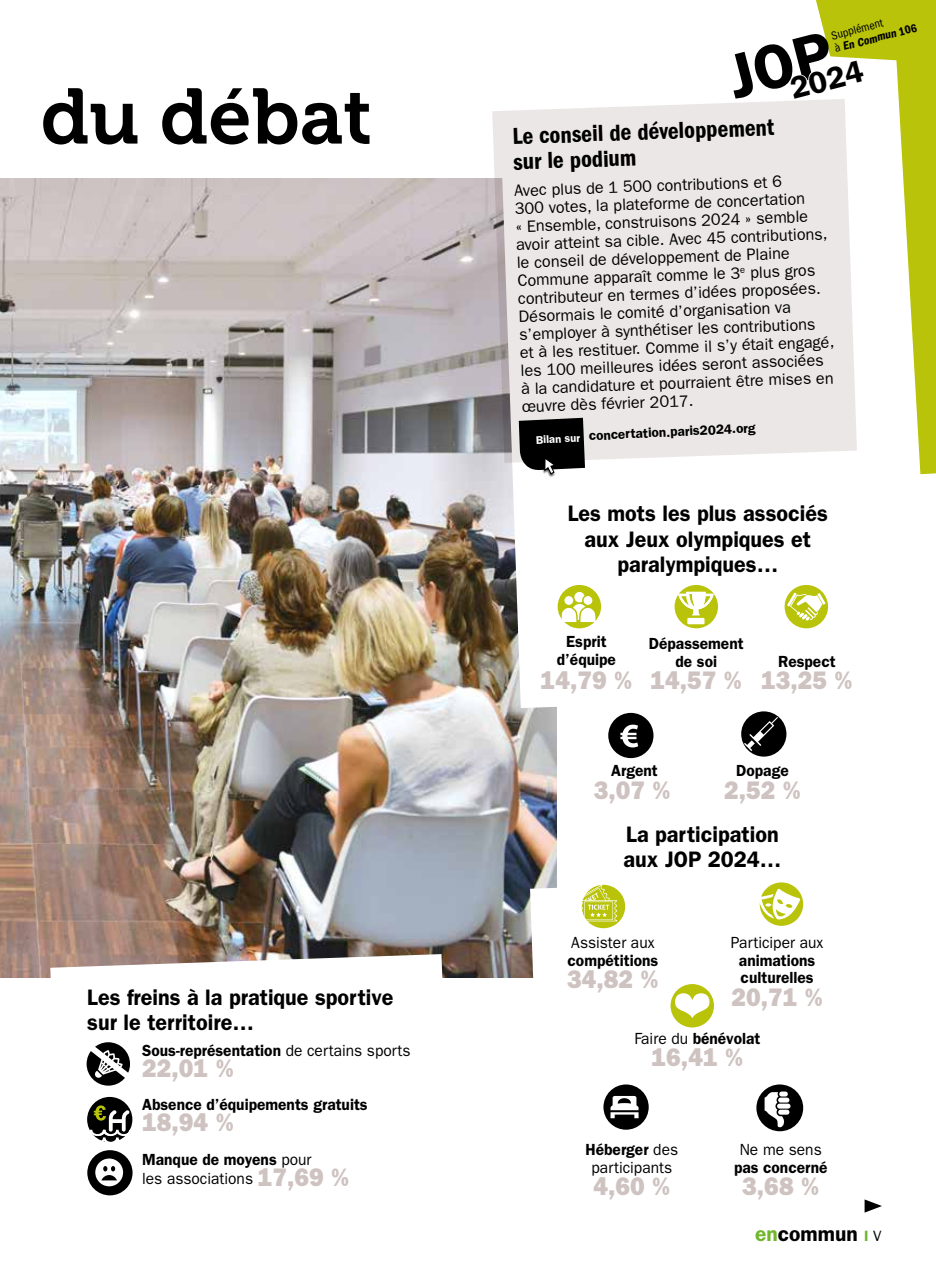
<style>
.page{position:relative;width:936px;height:1276px;background:#fff}
.page>*{position:absolute;margin:0;border:0;box-sizing:border-box;transform-origin:0 0}
.t1{font:78px "Museo 700";color:#000}
.t2{font:600 31.05px "ITC Franklin Gothic Std";color:#000}
.t3{font:25.5px "ITC Franklin Gothic Std Hvy";color:#cec3c0;scale:.96 1}
.t4{font:24px/25.5px "ITC Franklin Gothic Std Dm Cd";color:#000}
.t5{font:600 22.5px/25.5px "ITC Franklin Gothic Std";color:#000;scale:.96 1}
.t6{font:600 21px "ITC Franklin Gothic Std";color:#000}
.t7{font:16.5px/18px "ITC Franklin Gothic Std";color:#000}
.t8{font:600 16.2px/17.7px "ITC Franklin Gothic Std";color:#000;text-align:center;scale:.96 1}
.t9{font:16.2px/19.5px "ITC Franklin Gothic Std";color:#000;scale:.96 1}
.t10{font:600 13.5px "ITC Franklin Gothic Std";color:#000}
.t11{font:12px "ITC Franklin Gothic Std Dm Cd";color:#000}
.t12{font:condensed 12px "ITC Franklin Gothic Std";color:#000}
.s1{font-weight:400}
.s2{font-weight:600}
.s3{font-family:"ITC Franklin Gothic Std Hvy";font-size:25.5px;color:#cec3c0}
.s4{font-family:"ITC Franklin Gothic Std";font-stretch:condensed}
.s5{font-size:11.25px;color:#fff}
.s6{color:#70b62c}
.s7{font-size:15px;color:#70b62c}
.s8{font-weight:400;font-size:15px}
</style>
<div class="page">
<svg style="left:816px;top:0;width:119px;height:474px;fill:#b8c309"></svg>
<svg style="left:864px;top:1199px;width:17px;height:13px"></svg>
<svg style="left:816px;top:59px;width:50px;height:42px"></svg>
<img style="left:0;top:178px;width:556px;height:799px">
<svg style="left:500px;top:117px;width:373px;height:591px"></svg>
<svg style="left:530px;top:880px;width:184px;height:212px"></svg>
<svg style="left:492px;top:99px;width:364px;height:364px;background:#e9e5e4"></svg>
<div style="left:608px;top:713px;width:45px;height:45px;background:#000;border-radius:50%"></div>
<svg style="left:620px;top:724px;width:18px;height:23px"></svg>
<div style="left:741px;top:711px;width:45px;height:45px;background:#000;border-radius:50%"></div>
<svg style="left:744px;top:717px;width:33px;height:34px"></svg>
<div style="left:603px;top:1084px;width:45px;height:45px;background:#000;border-radius:50%"></div>
<svg style="left:610px;top:1096px;width:28px;height:22px"></svg>
<div style="left:756px;top:1084px;width:47px;height:47px;background:#000;border-radius:50%"></div>
<svg style="left:764px;top:1091px;width:26px;height:37px"></svg>
<svg style="left:674px;top:585px;width:44px;height:43px"></svg>
<div style="left:687px;top:618px;width:17px;height:6px;background:#fff"></div>
<svg style="left:678px;top:591px;width:35px;height:24px"></svg>
<div style="left:557px;top:585px;width:44px;height:43px;background:#b8c309;border-radius:50%"></div>
<div style="left:574px;top:592px;width:10px;height:10px;background:#fff;border-radius:50%"></div>
<div style="left:563px;top:595px;width:11px;height:10px;background:#fff;border-radius:50%"></div>
<div style="left:563px;top:594px;width:11px;height:12px;border:2px solid #b8c309;border-radius:50%"></div>
<div style="left:582px;top:595px;width:11px;height:10px;background:#fff;border-radius:50%"></div>
<div style="left:582px;top:594px;width:12px;height:12px;border:2px solid #b8c309;border-radius:50%"></div>
<svg style="left:557px;top:604px;width:44px;height:24px"></svg>
<div style="left:784px;top:585px;width:44px;height:43px;background:#b8c309;border-radius:50%"></div>
<svg style="left:787px;top:592px;width:38px;height:29px"></svg>
<div style="left:670px;top:984px;width:44px;height:43px;background:#b8c309;border-radius:50%"></div>
<svg style="left:675px;top:993px;width:34px;height:25px"></svg>
<div style="left:581px;top:885px;width:44px;height:43px;background:#b8c309;border-radius:50%"></div>
<svg style="left:569px;top:884px;width:48px;height:37px"></svg>
<svg style="left:759px;top:882px;width:44px;height:44px"></svg>
<svg style="left:759px;top:889px;width:41px;height:30px"></svg>
<svg style="left:50px;top:954px;width:394px;height:131px"></svg>
<div style="left:87px;top:1097px;width:45px;height:45px;background:#000;border-radius:50%"></div>
<div style="left:87px;top:1150px;width:45px;height:45px;background:#000;border-radius:50%"></div>
<svg style="left:95px;top:1158px;width:28px;height:28px"></svg>
<svg style="left:87px;top:1105px;width:46px;height:37px"></svg>
<div style="left:542px;top:458px;width:15px;height:20px;background:#000;opacity:.75"></div>
<svg style="left:518px;top:418px;width:67px;height:57px;background:#2d2c2c"></svg>
<h1 class="t1" style="left:41px;top:73px;width:333px">du débat</h1>
<h3 class="t5" style="left:87px;top:984px;width:320px">Les freins à la pratique sportive sur le territoire…</h3>
<p class="t8" style="left:142px;top:1041px;width:281px">Sous-représentation <span class="s1">de certains sports</span></p>
<h3 class="t3" style="left:142px;top:1053px;width:97px">22,01 %</h3>
<p class="t8" style="left:142px;top:1096px;width:236px">Absence d’équipements gratuits</p>
<h3 class="t3" style="left:142px;top:1107px;width:97px">18,94 %</h3>
<p class="t9" style="left:142px;top:1149px;width:217px"><span class="s2">Manque de moyens</span> pour<br>les associations <span class="s3">17,69 %</span></p>
<p class="t12" style="left:829px;top:29px;width:55px;rotate:-14deg">Supplément</p>
<p class="t11" style="left:832px;top:41px;width:86px;rotate:-14deg"><span class="s4">à</span> En Commun 106</p>
<h2 class="t2" style="left:731px;top:85px;width:133px;rotate:-14deg"><sup>JOP</sup>2024</h2>
<h3 class="t4" style="left:512px;top:124px;width:263px;rotate:-2deg">Le conseil de développement sur le podium</h3>
<p class="t7" style="left:514px;top:182px;width:316px;rotate:-2deg">Avec plus de 1 500 contributions et 6<br>300 votes, la plateforme de concertation<br>« Ensemble, construisons 2024 » semble avoir atteint sa cible. Avec 45 contributions, le conseil de développement de Plaine Commune apparaît comme le 3<sup>e</sup> plus gros contributeur en termes d’idées proposées.<br>Désormais le comité d’organisation va s’employer à synthétiser les contributions<br>et à les restituer. Comme il s’y était engagé, les 100 meilleures idées seront associées à la candidature et pourraient être mises en œuvre dès février 2017.</p>
<p class="t10" style="left:535px;top:431px;width:221px;rotate:-3deg"><span class="s5">Bilan sur</span> concertation.paris2024.org</p>
<h3 class="t5" style="left:567px;top:501px;width:272px;text-align:center">Les mots les plus associés aux Jeux olympiques et paralympiques…</h3>
<p class="t8" style="left:557px;top:632px;width:63px">Esprit d’équipe</p>
<h3 class="t3" style="left:540px;top:665px;width:97px">14,79 %</h3>
<p class="t8" style="left:649px;top:634px;width:100px">Dépassement de soi</p>
<h3 class="t3" style="left:650px;top:665px;width:97px">14,57 %</h3>
<p class="t8" style="left:778px;top:652px;width:61px">Respect</p>
<h3 class="t3" style="left:761px;top:665px;width:97px">13,25 %</h3>
<p class="t8" style="left:611px;top:761px;width:50px">Argent</p>
<h3 class="t3" style="left:593px;top:775px;width:82px">3,07 %</h3>
<p class="t8" style="left:736px;top:761px;width:56px">Dopage</p>
<h3 class="t3" style="left:724px;top:775px;width:82px">2,52 %</h3>
<h3 class="t5" style="left:623px;top:821px;width:166px">La participation aux JOP 2024…</h3>
<p class="t9" style="left:571px;top:933px;width:88px">Assister aux</p>
<p class="t8" style="left:567px;top:951px;width:96px">compétitions</p>
<h3 class="t3" style="left:567px;top:964px;width:97px">34,82 %</h3>
<p class="t9" style="left:731px;top:933px;width:98px">Participer aux</p>
<p class="t8" style="left:738px;top:951px;width:81px;text-align:left">animations culturelles</p>
<h3 class="t3" style="left:731px;top:982px;width:97px">20,71 %</h3>
<p class="t8" style="left:634px;top:1029px;width:133px"><span class="s1">Faire du</span> bénévolat</p>
<h3 class="t3" style="left:651px;top:1042px;width:97px">16,41 %</h3>
<p class="t9" style="left:585px;top:1140px;width:98px;line-height:17.7px;text-align:center"><span class="s2">Héberger</span> des participants</p>
<h3 class="t3" style="left:593px;top:1171px;width:82px">4,60 %</h3>
<p class="t9" style="left:739px;top:1140px;width:87px">Ne me sens</p>
<p class="t8" style="left:734px;top:1158px;width:99px">pas concerné</p>
<h3 class="t3" style="left:742px;top:1171px;width:82px">3,68 %</h3>
<p class="t6" style="left:755px;top:1221px;width:128px"><span class="s6">en</span>commun <span class="s7">I</span> <span class="s8">V</span></p>
</div>
